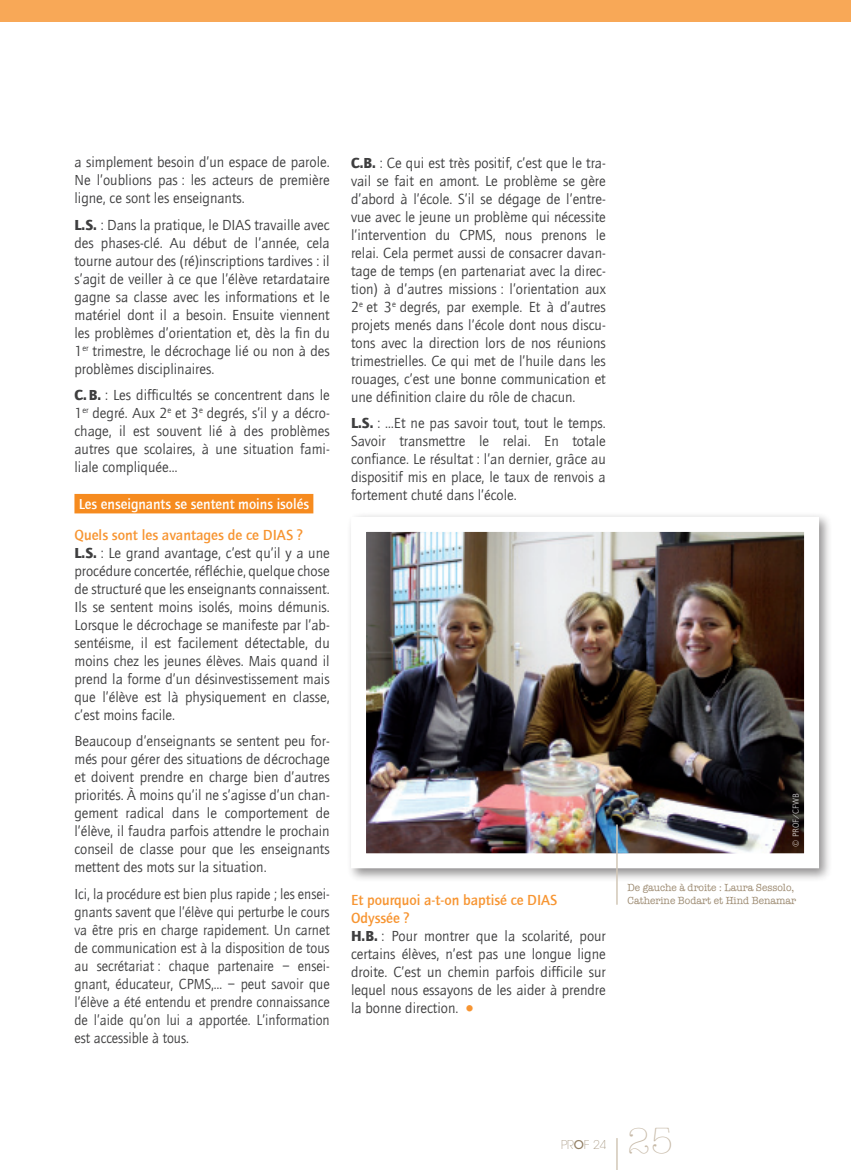
<style>
.page{position:relative;width:851px;height:1170px;background:#fff}
.page>*{position:absolute;margin:0;border:0;box-sizing:border-box;transform-origin:0 0}
.t1{font:300 37.5px "American Typewriter";color:#c7baa8}
.TEXTE{font:15px/18px "Quay Sans";color:#3e3e3f;text-align:justify}
.TEXTE-2{font:15px/18px "Quay Sans";color:#3e3e3f;text-align:justify;scale:.96 1}
.TEXTE_QUESTION_INTER{font:500 15px/18px "Quay Sans";color:#f79532}
.INTERTITRE_-_ORANGE{font:500 15px "Quay Sans";color:#fff}
.t2{font:200 12px "Avant Garde";color:#938065}
.LEGENDE_PHOTO{font:10.5px/13.5px "American Typewriter";color:#9d8b72;scale:.96 1}
.t3{font:9px "Quay Sans";color:#fff}
.s1{font-weight:900}
.s2{font-size:22.5px;color:#f79532}
.s3{font-weight:500}
</style>
<div class="page">
<div style="left:74px;top:494px;width:239px;height:19px;background:#f68b1f"></div>
<div style="left:346px;top:512px;width:486px;height:369px;background:#231f20;opacity:.5"></div>
<img style="left:367px;top:533px;width:436px;height:319px">
<hr style="left:616px;top:824px;width:1px;height:80px;background:#d2c7b7">
<hr style="left:616px;top:1137px;width:1px;height:32px;background:#d2c7b7">
<div style="left:0;top:0;width:850px;height:21px;background:#f8a857"></div>
<p class="TEXTE" style="left:74px;top:153px;width:257px">a simplement besoin d’un espace de parole.<br>Ne l’oublions pas : les acteurs de première ligne, ce sont les enseignants.</p>
<p class="TEXTE" style="left:74px;top:216px;width:257px"><span class="s1">L.S.</span> : Dans la pratique, le DIAS travaille avec des phases-clé. Au début de l’année, cela tourne autour des (ré)inscriptions tardives : il s’agit de veiller à ce que l’élève retardataire gagne sa classe avec les informations et le matériel dont il a besoin. Ensuite viennent les problèmes d’orientation et, dès la fin du 1<sup>er</sup> trimestre, le décrochage lié ou non à des problèmes disciplinaires.</p>
<p class="TEXTE" style="left:74px;top:386px;width:257px"><span class="s1">C.B.</span> : Les difficultés se concentrent dans le 1<sup>er</sup> degré. Aux 2<sup>e</sup> et 3<sup>e</sup> degrés, s’il y a décro&shy;chage, il est souvent lié à des problèmes autres que scolaires, à une situation fami&shy;liale compliquée…</p>
<p class="INTERTITRE_-_ORANGE" style="left:79px;top:495px;width:232px">Les enseignants se sentent moins isolés</p>
<p class="TEXTE_QUESTION_INTER" style="left:74px;top:525px;width:230px">Quels sont les avantages de ce DIAS ?</p>
<p class="TEXTE" style="left:74px;top:544px;width:257px"><span class="s1">L.S.</span> : Le grand avantage, c’est qu’il y a une procédure concertée, réfléchie, quelque chose de structuré que les enseignants connaissent.<br>Ils se sentent moins isolés, moins démunis.<br>Lorsque le décrochage se manifeste par l’ab&shy;sentéisme, il est facilement détectable, du moins chez les jeunes élèves. Mais quand il prend la forme d’un désinvestissement mais que l’élève est là physiquement en classe, c’est moins facile.</p>
<p class="TEXTE" style="left:74px;top:732px;width:257px">Beaucoup d’enseignants se sentent peu for&shy;més pour gérer des situations de décrochage et doivent prendre en charge bien d’autres priorités. À moins qu’il ne s’agisse d’un chan&shy;gement radical dans le comportement de l’élève, il faudra parfois attendre le prochain conseil de classe pour que les enseignants mettent des mots sur la situation.</p>
<p class="TEXTE-2" style="left:74px;top:885px;width:267px">Ici, la procédure est bien plus rapide ; les ensei&shy;gnants savent que l’élève qui perturbe le cours va être pris en charge rapidement. Un carnet de communication est à la disposition de tous au secrétariat : chaque partenaire – ensei&shy;gnant, éducateur, CPMS,… – peut savoir que l’élève a été entendu et prendre connaissance de l’aide qu’on lui a apportée. L’information est accessible à tous.</p>
<p class="TEXTE" style="left:351px;top:154px;width:256px"><span class="s1">C.B.</span> : Ce qui est très positif, c’est que le tra&shy;vail se fait en amont. Le problème se gère d’abord à l’école. S’il se dégage de l’entre&shy;vue avec le jeune un problème qui nécessite l’intervention du CPMS, nous prenons le relai. Cela permet aussi de consacrer davan&shy;tage de temps (en partenariat avec la direc&shy;tion) à d’autres missions : l’orientation aux 2<sup>e</sup> et 3<sup>e</sup> degrés, par exemple. Et à d’autres projets menés dans l’école dont nous discu&shy;tons avec la direction lors de nos réunions trimestrielles. Ce qui met de l’huile dans les rouages, c’est une bonne communication et une définition claire du rôle de chacun.</p>
<p class="TEXTE" style="left:351px;top:414px;width:256px"><span class="s1">L.S.</span> : …Et ne pas savoir tout, tout le temps.<br>Savoir transmettre le relai. En totale confiance. Le résultat : l’an dernier, grâce au dispositif mis en place, le taux de renvois a fortement chuté dans l’école.</p>
<p class="TEXTE_QUESTION_INTER" style="left:351px;top:891px;width:208px">Et pourquoi a-t-on baptisé ce DIAS<br>Odyssée ?</p>
<p class="TEXTE" style="left:351px;top:927px;width:256px"><span class="s1">H.B.</span> : Pour montrer que la scolarité, pour certains élèves, n’est pas une longue ligne droite. C’est un chemin parfois difficile sur lequel nous essayons de les aider à prendre la bonne direction. <span class="s2">•</span></p>
<p class="t3" style="left:790px;top:846px;width:55px;rotate:-90deg">© PROF/CFWB</p>
<p class="LEGENDE_PHOTO" style="left:627px;top:880px;width:177px">De gauche à droite : Laura Sessolo,<br>Catherine Bodart et Hind Benamar</p>
<p class="t2" style="left:561px;top:1137px;width:47px">PR<span class="s3">O</span>F 24</p>
<h1 class="t1" style="left:627px;top:1112px;width:47px">25</h1>
</div>
